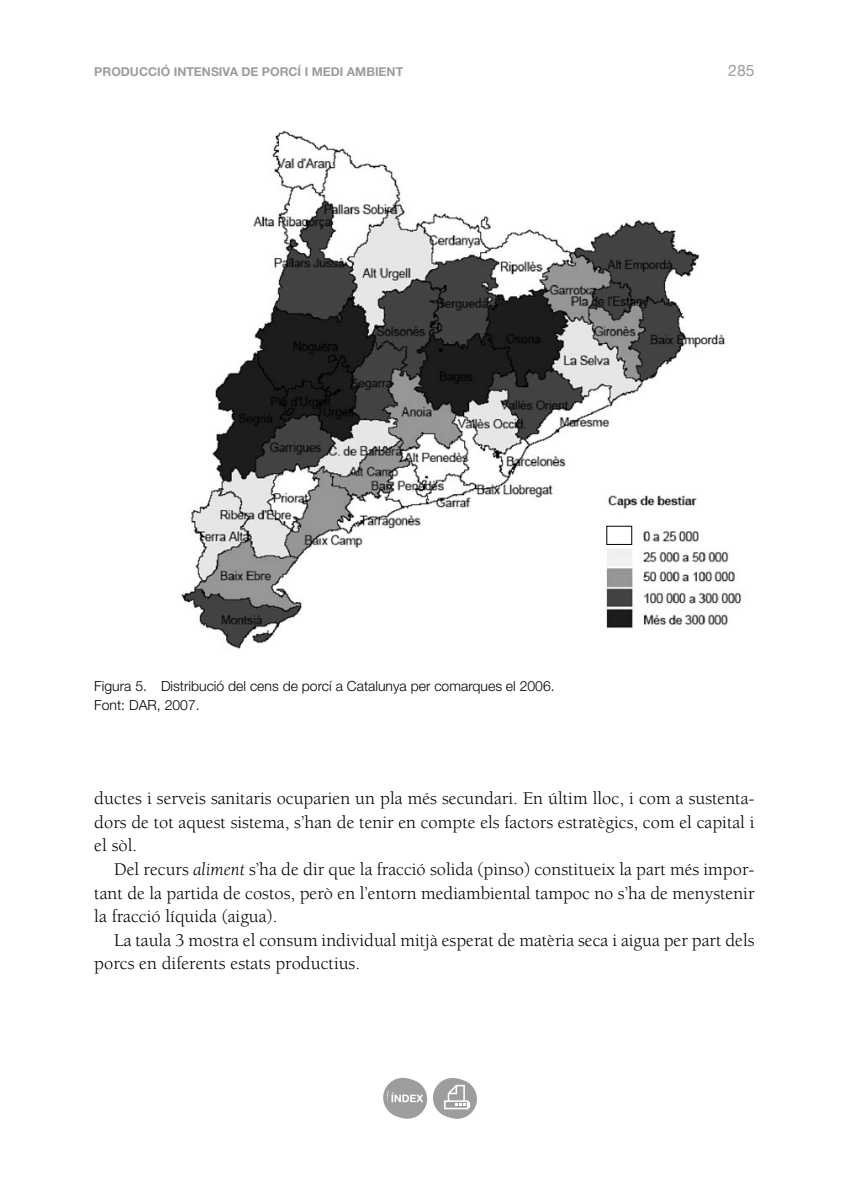
<style>
.page{position:relative;width:844px;height:1191px;background:#fff}
.page>*{position:absolute;margin:0;border:0;box-sizing:border-box;transform-origin:0 0}
.t1{font:18.38px/23.6px "Berkeley";color:#000;text-align:justify}
.t2{font:15.75px "Helvetica Neue";color:#9c9d9f}
.t3{font:300 14px/19.2px "Helvetica Neue";color:#000}
.t4{font:700 12.25px "Helvetica Neue";color:#9c9d9f}
.s1{font-style:inherit}
.s2{font-style:italic}
</style>
<div class="page">
<svg style="left:383px;top:1077px;width:40px;height:40px"></svg>
<div style="left:433px;top:1078px;width:39px;height:39px;background:#9c9d9f;border-radius:50%"></div>
<div style="left:387px;top:1079px;width:40px;height:39px;background:#9c9d9f;border-radius:50%"></div>
<svg style="left:387px;top:1091px;width:36px;height:11px"></svg>
<div style="left:437px;top:1079px;width:40px;height:39px;background:#9c9d9f;border-radius:50%"></div>
<svg style="left:439px;top:1083px;width:31px;height:26px"></svg>
<img style="left:181px;top:130px;width:561px;height:519px">
<div style="left:606px;top:526px;width:25px;height:19px;border:1px solid #000"></div>
<p class="t4" style="left:94px;top:64px;width:10px">PRO</p>
<p class="t4" style="left:121px;top:64px;width:18px">DUCCIÓ</p>
<p class="t4" style="left:174px;top:64px;width:45px">INTENSIVA</p>
<p class="t4" style="left:241px;top:64px;width:30px">DE PORCÍ</p>
<p class="t4" style="left:304px;top:64px;width:51px">I MEDI AMBI</p>
<p class="t4" style="left:378px;top:64px;width:26px">ENT</p>
<p class="t2" style="left:728px;top:61px;width:28px">285</p>
<p class="t3" style="left:94px;top:676px;width:462px">Figura 5<span class="s1">.</span> Distribució del cens de porcí a Catalunya per comarques el 2006.<br>Font: DAR, 2007.</p>
<p class="t1" style="left:94px;top:787px;width:661px">ductes i serveis sanitaris ocuparien un pla més secundari. En últim lloc, i com a sustenta&shy;dors de tot aquest sistema, s’han de tenir en compte els factors estratègics, com el capital i el sòl.</p>
<p class="t1" style="left:94px;top:857px;width:661px;text-indent:20px">Del recurs <span class="s2">aliment</span> s’ha de dir que la fracció solida (pinso) constitueix la part més impor&shy;tant de la partida de costos, però en l’entorn mediambiental tampoc no s’ha de menystenir la fracció líquida (aigua).</p>
<p class="t1" style="left:94px;top:928px;width:661px;text-indent:20px">La taula 3 mostra el consum individual mitjà esperat de matèria seca i aigua per part dels porcs en diferents estats productius.</p>
</div>
